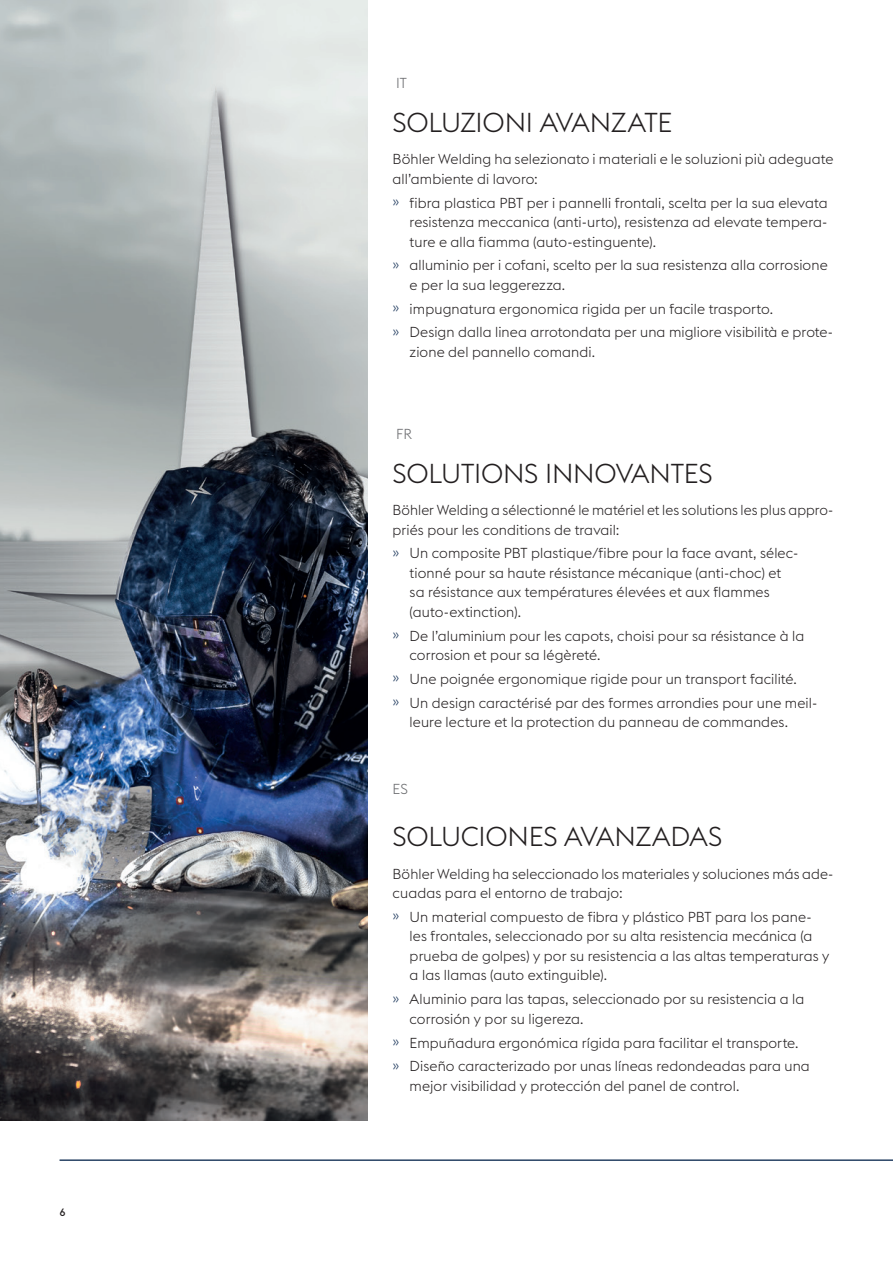
<style>
.page{position:relative;width:893px;height:1263px;background:#fff}
.page>*{position:absolute;margin:0;border:0;box-sizing:border-box;transform-origin:0 0}
.HL-2_single_column{font:300 27px "voestalpine";letter-spacing:-.01em;color:#231f20}
.Copy_9_5_13_DE{font:300 14.25px/19.5px "voestalpine";letter-spacing:.005em;color:#231f20}
.Language{font:300 14.25px "voestalpine";color:#6c6d70}
.HL-2_single_column-2{font:300 14.25px "voestalpine";color:#6c6d70}
.t1{font:500 10.5px "voestalpine";color:#231f20}
.s1{color:#284264}
</style>
<div class="page">
<hr style="left:60px;top:1159px;width:833px;height:2px;background:#284264">
<img style="left:0;top:0;width:367px;height:1120px">
<p class="t1" style="left:60px;top:1206px;width:8px">6</p>
<p class="Language" style="left:396px;top:75px;width:12px">IT</p>
<p class="HL-2_single_column" style="left:393px;top:107px;width:281px">SOLUZIONI AVANZATE</p>
<p class="Copy_9_5_13_DE" style="left:393px;top:150px;width:442px">Böhler Welding ha selezionato i materiali e le soluzioni più adeguate all’ambiente di lavoro:</p>
<p class="Copy_9_5_13_DE" style="left:410px;top:193px;width:419px;text-align:justify;text-indent:-17px"><span class="s1">»</span> fibra plastica PBT per i pannelli frontali, scelta per la sua elevata resistenza meccanica (anti-urto), resistenza ad elevate tempera&shy;ture e alla fiamma (auto-estinguente).</p>
<p class="Copy_9_5_13_DE" style="left:410px;top:256px;width:420px;text-indent:-17px"><span class="s1">»</span> alluminio per i cofani, scelto per la sua resistenza alla corrosione e per la sua leggerezza.</p>
<p class="Copy_9_5_13_DE" style="left:393px;top:299px;width:382px"><span class="s1">»</span> impugnatura ergonomica rigida per un facile trasporto.</p>
<p class="Copy_9_5_13_DE" style="left:410px;top:323px;width:425px;text-indent:-17px"><span class="s1">»</span> Design dalla linea arrotondata per una migliore visibilità e prote&shy;zione del pannello comandi.</p>
<p class="Language" style="left:396px;top:426px;width:17px">FR</p>
<p class="HL-2_single_column" style="left:393px;top:458px;width:322px">SOLUTIONS INNOVANTES</p>
<p class="Copy_9_5_13_DE" style="left:393px;top:500px;width:442px">Böhler Welding a sélectionné le matériel et les solutions les plus appro&shy;priés pour les conditions de travail:</p>
<p class="Copy_9_5_13_DE" style="left:410px;top:544px;width:390px;text-indent:-17px"><span class="s1">»</span> Un composite PBT plastique/fibre pour la face avant, sélec&shy;tionné pour sa haute résistance mécanique (anti-choc) et sa résistance aux températures élevées et aux flammes (auto-extinction).</p>
<p class="Copy_9_5_13_DE" style="left:410px;top:626px;width:396px;text-indent:-17px"><span class="s1">»</span> De l’aluminium pour les capots, choisi pour sa résistance à la corrosion et pour sa légèreté.</p>
<p class="Copy_9_5_13_DE" style="left:393px;top:669px;width:406px"><span class="s1">»</span> Une poignée ergonomique rigide pour un transport facilité.</p>
<p class="Copy_9_5_13_DE" style="left:410px;top:693px;width:409px;text-indent:-17px"><span class="s1">»</span> Un design caractérisé par des formes arrondies pour une meil&shy;leure lecture et la protection du panneau de commandes.</p>
<p class="HL-2_single_column-2" style="left:393px;top:781px;width:17px">ES</p>
<p class="HL-2_single_column" style="left:393px;top:821px;width:331px">SOLUCIONES AVANZADAS</p>
<p class="Copy_9_5_13_DE" style="left:393px;top:864px;width:442px">Böhler Welding ha seleccionado los materiales y soluciones más ade&shy;cuadas para el entorno de trabajo:</p>
<p class="Copy_9_5_13_DE" style="left:410px;top:907px;width:421px;text-indent:-17px"><span class="s1">»</span> Un material compuesto de fibra y plástico PBT para los pane&shy;les frontales, seleccionado por su alta resistencia mecánica (a prueba de golpes) y por su resistencia a las altas temperaturas y a las llamas (auto extinguible).</p>
<p class="Copy_9_5_13_DE" style="left:410px;top:989px;width:396px;text-indent:-17px"><span class="s1">»</span> Aluminio para las tapas, seleccionado por su resistencia a la corrosión y por su ligereza.</p>
<p class="Copy_9_5_13_DE" style="left:393px;top:1033px;width:407px"><span class="s1">»</span> Empuñadura ergonómica rígida para facilitar el transporte.</p>
<p class="Copy_9_5_13_DE" style="left:410px;top:1056px;width:402px;text-indent:-17px"><span class="s1">»</span> Diseño caracterizado por unas líneas redondeadas para una mejor visibilidad y protección del panel de control.</p>
</div>
